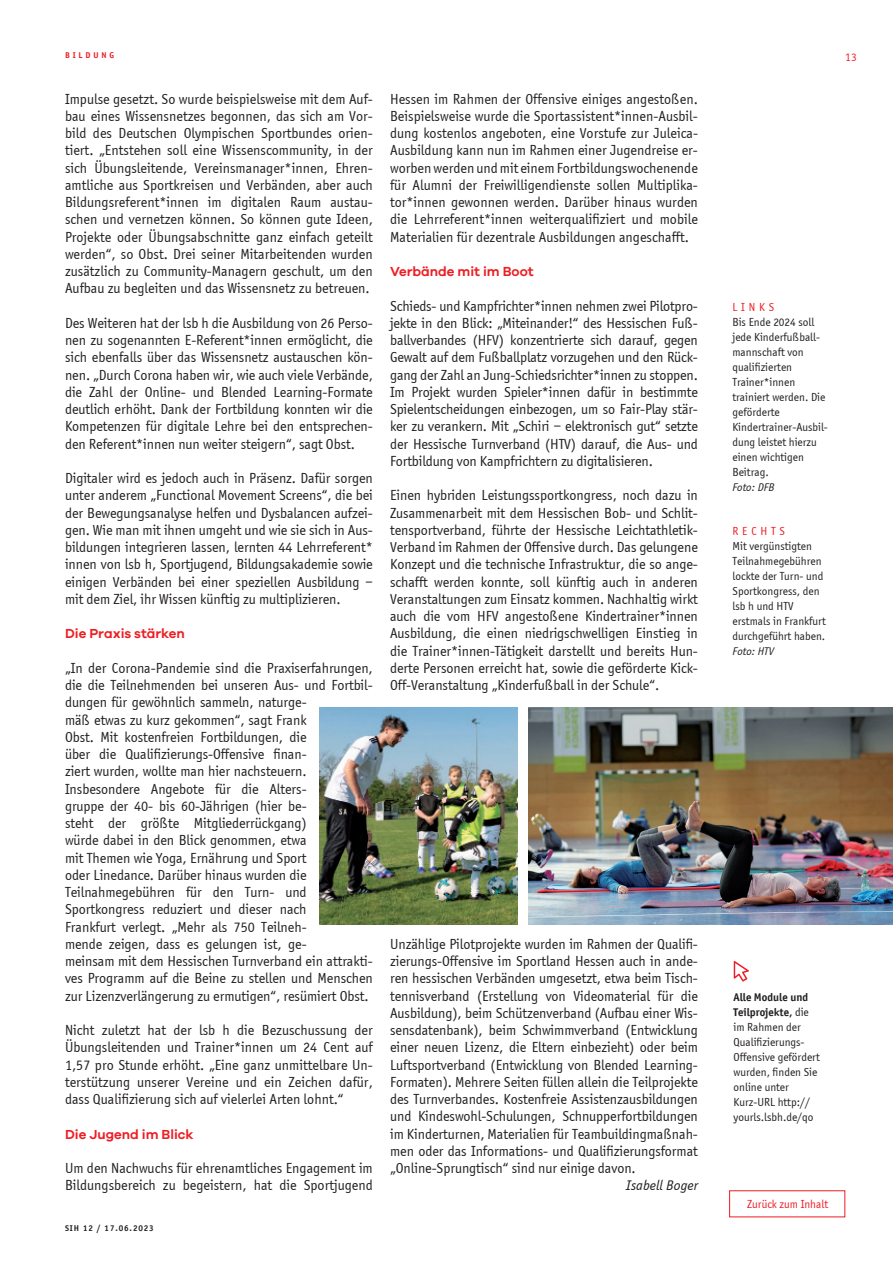
<style>
.page{position:relative;width:893px;height:1263px;background:#fff}
.page>*{position:absolute;margin:0;border:0;box-sizing:border-box;transform-origin:0 0}
.Fließtext_Sportiv_10{font:15px/17.2px "Sportiv";letter-spacing:-.005em;color:#231f20;text-align:justify}
.Fließtext_Sportiv_10-2{font:italic 15px "Sportiv";color:#231f20}
.Fließtext_Sportiv_10-3{font:600 13.5px "Galano Grotesque";color:#ee1d23}
.BU_Sportiv_8_10{font:12px/15px "Sportiv";color:#231f20}
.BU_Sportiv_8_10-2{font:12px "Sportiv";color:#ee1d23}
.t1{font:700 9px "Sportiv";letter-spacing:.1em;color:#231f20}
.Kolumnentitel_Sporti{font:700 9px "Sportiv";letter-spacing:.32em;color:#ee1d23}
.s1{color:#ee1d23}
.s2{font-style:italic}
.s3{font-weight:700}
</style>
<div class="page">
<img style="left:528px;top:707px;width:365px;height:217px">
<svg style="left:734px;top:961px;width:15px;height:20px"></svg>
<img style="left:319px;top:707px;width:199px;height:217px">
<p class="Kolumnentitel_Sporti" style="left:65px;top:50px;width:50px">BILDUNG</p>
<p class="Fließtext_Sportiv_10" style="left:65px;top:90px;width:309px">Impulse gesetzt. So wurde beispielsweise mit dem Auf&shy;bau eines Wissensnetzes begonnen, das sich am Vor&shy;bild des Deutschen Olympischen Sportbundes orien&shy;tiert. „Entstehen soll eine Wissenscommunity, in der sich Übungsleitende, Vereinsmanager*innen, Ehren&shy;amtliche aus Sportkreisen und Verbänden, aber auch Bildungsreferent*innen im digitalen Raum austau&shy;schen und vernetzen können. So können gute Ideen, Projekte oder Übungsabschnitte ganz einfach geteilt werden“, so Obst. Drei seiner Mitarbeitenden wurden zusätzlich zu Community-Managern geschult, um den Aufbau zu begleiten und das Wissensnetz zu betreuen.</p>
<p class="Fließtext_Sportiv_10" style="left:65px;top:314px;width:309px">Des Weiteren hat der lsb h die Ausbildung von 26 Perso&shy;nen zu sogenannten E-Referent*innen ermöglicht, die sich ebenfalls über das Wissensnetz austauschen kön&shy;nen. „Durch Corona haben wir, wie auch viele Verbände, die Zahl der Online- und Blended Learning-Formate deutlich erhöht. Dank der Fortbildung konnten wir die Kompetenzen für digitale Lehre bei den entsprechen&shy;den Referent*innen nun weiter steigern“, sagt Obst.</p>
<p class="Fließtext_Sportiv_10" style="left:65px;top:470px;width:309px">Digitaler wird es jedoch auch in Präsenz. Dafür sorgen unter anderem „Functional Movement Screens“, die bei der Bewegungsanalyse helfen und Dysbalancen aufzei&shy;gen. Wie man mit ihnen umgeht und wie sie sich in Aus&shy;bildungen integrieren lassen, lernten 44 Lehrreferent* innen von lsb h, Sportjugend, Bildungsakademie sowie einigen Verbänden bei einer speziellen Ausbildung – mit dem Ziel, ihr Wissen künftig zu multiplizieren.</p>
<p class="Fließtext_Sportiv_10-3" style="left:65px;top:625px;width:121px">Die Praxis stärken</p>
<p class="Fließtext_Sportiv_10" style="left:65px;top:659px;width:309px;text-align:left">„In der Corona-Pandemie sind die Praxiserfahrungen, die die Teilnehmenden bei unseren Aus- und Fortbil&shy;dungen für gewöhnlich sammeln, naturge-<br>mäß etwas zu kurz gekommen“, sagt Frank<br>Obst. Mit kostenfreien Fortbildungen, die<br>über die Qualifizierungs-Offensive finan-<br>ziert wurden, wollte man hier nachsteuern.<br>Insbesondere Angebote für die Alters-<br>gruppe der 40- bis 60-Jährigen (hier be-<br>steht der größte Mitgliederrückgang)<br>würde dabei in den Blick genommen, etwa<br>mit Themen wie Yoga, Ernährung und Sport<br>oder Linedance. Darüber hinaus wurden die Teilnahmegebühren für den Turn- und Sportkongress reduziert und dieser nach<br>Frankfurt verlegt. „Mehr als 750 Teilneh-<br>mende zeigen, dass es gelungen ist, ge-<br>meinsam mit dem Hessischen Turnverband ein attrakti&shy;ves Programm auf die Beine zu stellen und Menschen zur Lizenzverlängerung zu ermutigen“, resümiert Obst.</p>
<p class="Fließtext_Sportiv_10" style="left:65px;top:1022px;width:309px">Nicht zuletzt hat der lsb h die Bezuschussung der Übungsleitenden und Trainer*innen um 24 Cent auf 1,57 pro Stunde erhöht. „Eine ganz unmittelbare Un&shy;terstützung unserer Vereine und ein Zeichen dafür, dass Qualifizierung sich auf vielerlei Arten lohnt.“</p>
<p class="Fließtext_Sportiv_10-3" style="left:65px;top:1126px;width:130px">Die Jugend im Blick</p>
<p class="Fließtext_Sportiv_10" style="left:65px;top:1160px;width:309px">Um den Nachwuchs für ehrenamtliches Engagement im<br>Bildungsbereich zu begeistern, hat die Sportjugend</p>
<p class="t1" style="left:65px;top:1223px;width:90px">SIH 12 / 17.06.2023</p>
<p class="Fließtext_Sportiv_10" style="left:390px;top:90px;width:309px">Hessen im Rahmen der Offensive einiges angestoßen.<br>Beispielsweise wurde die Sportassistent*innen-Ausbil&shy;dung kostenlos angeboten, eine Vorstufe zur Juleica-Ausbildung kann nun im Rahmen einer Jugendreise er&shy;worben werden und mit einem Fortbildungswochenende für Alumni der Freiwilligendienste sollen Multiplika&shy;tor*innen gewonnen werden. Darüber hinaus wurden die Lehrreferent*innen weiterqualifiziert und mobile Materialien für dezentrale Ausbildungen angeschafft.</p>
<p class="Fließtext_Sportiv_10-3" style="left:390px;top:263px;width:145px">Verbände mit im Boot</p>
<p class="Fließtext_Sportiv_10" style="left:390px;top:297px;width:309px">Schieds- und Kampfrichter*innen nehmen zwei Pilotpro&shy;jekte in den Blick: „Miteinander!“ des Hessischen Fuß&shy;ballverbandes (HFV) konzentrierte sich darauf, gegen Gewalt auf dem Fußballplatz vorzugehen und den Rück&shy;gang der Zahl an Jung-Schiedsrichter*innen zu stoppen.<br>Im Projekt wurden Spieler*innen dafür in bestimmte Spielentscheidungen einbezogen, um so Fair-Play stär&shy;ker zu verankern. Mit „Schiri – elektronisch gut“ setzte der Hessische Turnverband (HTV) darauf, die Aus- und Fortbildung von Kampfrichtern zu digitalisieren.</p>
<p class="Fließtext_Sportiv_10" style="left:390px;top:487px;width:309px">Einen hybriden Leistungssportkongress, noch dazu in Zusammenarbeit mit dem Hessischen Bob- und Schlit&shy;tensportverband, führte der Hessische Leichtathletik-Verband im Rahmen der Offensive durch. Das gelungene Konzept und die technische Infrastruktur, die so ange&shy;schafft werden konnte, soll künftig auch in anderen Veranstaltungen zum Einsatz kommen. Nachhaltig wirkt auch die vom HFV angestoßene Kindertrainer*innen Ausbildung, die einen niedrigschwelligen Einstieg in die Trainer*innen-Tätigkeit darstellt und bereits Hun&shy;derte Personen erreicht hat, sowie die geförderte Kick-Off-Veranstaltung „Kinderfußball in der Schule“.</p>
<p class="Fließtext_Sportiv_10" style="left:390px;top:935px;width:309px">Unzählige Pilotprojekte wurden im Rahmen der Qualifi&shy;zierungs-Offensive im Sportland Hessen auch in ande&shy;ren hessischen Verbänden umgesetzt, etwa beim Tisch&shy;tennisverband (Erstellung von Videomaterial für die Ausbildung), beim Schützenverband (Aufbau einer Wis&shy;sensdatenbank), beim Schwimmverband (Entwicklung einer neuen Lizenz, die Eltern einbezieht) oder beim Luftsportverband (Entwicklung von Blended Learning-Formaten). Mehrere Seiten füllen allein die Teilprojekte des Turnverbandes. Kostenfreie Assistenzausbildungen und Kindeswohl-Schulungen, Schnupperfortbildungen im Kinderturnen, Materialien für Teambuildingmaßnah&shy;men oder das Informations- und Qualifizierungsformat „Online-Sprungtisch“ sind nur einige davon.</p>
<p class="Fließtext_Sportiv_10-2" style="left:626px;top:1178px;width:73px">Isabell Boger</p>
<p class="BU_Sportiv_8_10-2" style="left:845px;top:50px;width:13px">13</p>
<p class="BU_Sportiv_8_10" style="left:732px;top:299px;width:97px"><span class="s1">LINKS<br></span>Bis Ende 2024 soll jede Kinderfußball&shy;mannschaft von qualifizierten<br>Trainer*innen trainiert werden. Die geförderte<br>Kindertrainer-Ausbil&shy;dung leistet hierzu einen wichtigen<br>Beitrag.<br><span class="s2">Foto: DFB</span></p>
<p class="BU_Sportiv_8_10" style="left:732px;top:523px;width:95px"><span class="s1">RECHTS<br></span>Mit vergünstigten<br>Teilnahmegebühren lockte der Turn- und<br>Sportkongress, den lsb h und HTV erstmals in Frankfurt durchgeführt haben.<br><span class="s2">Foto: HTV</span></p>
<p class="BU_Sportiv_8_10" style="left:734px;top:989px;width:88px"><span class="s3">Alle Module und<br>Teilprojekte,</span> die im Rahmen der<br>Qualifizierungs-<br>Offensive gefördert wurden, finden Sie online unter<br>Kurz-URL http:// yourls.lsbh.de/qo</p>
<p class="BU_Sportiv_8_10-2" style="left:747px;top:1197px;width:82px">Zurück zum Inhalt</p>
</div>
